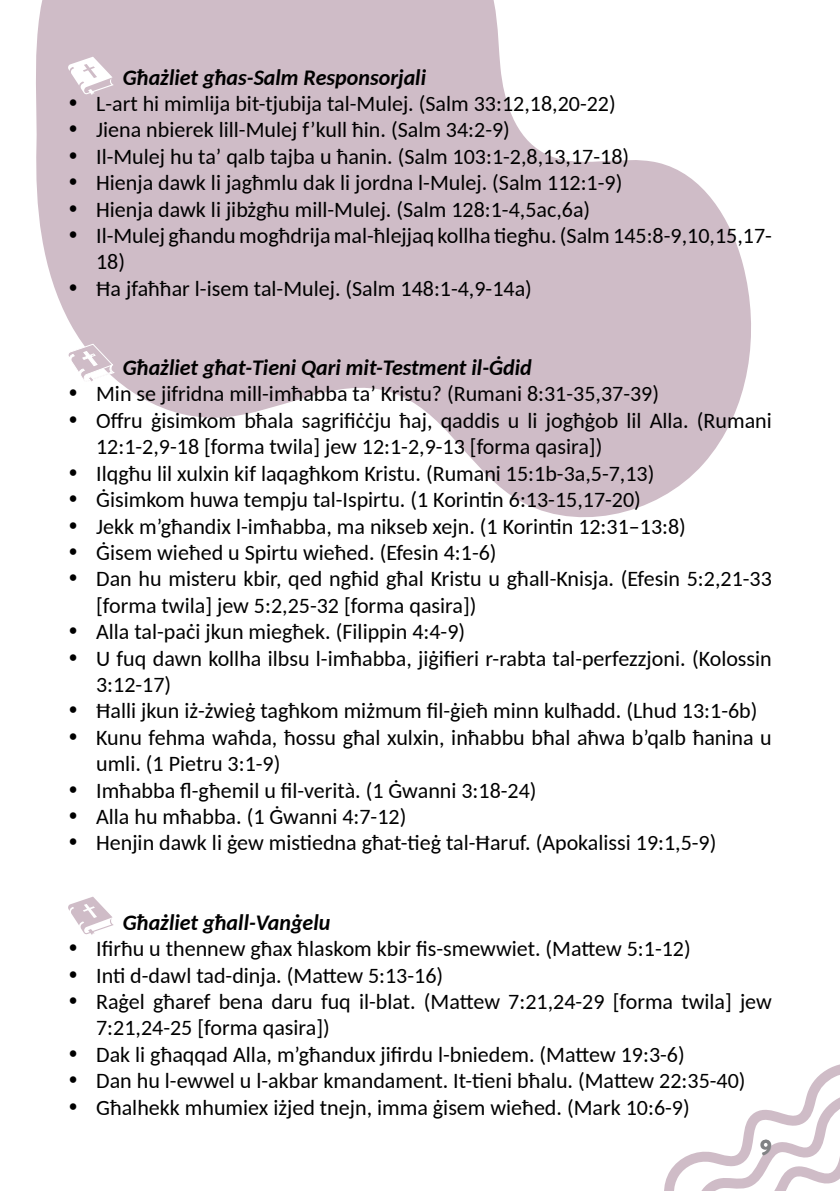
<style>
.page{position:relative;width:840px;height:1191px;background:#fff}
.page>*{position:absolute;margin:0;border:0;box-sizing:border-box;transform-origin:0 0}
.t1{font:22px/26.4px "Carlito";color:#000}
.t2{font:italic 700 22px "Carlito";color:#000}
.t3{font:900 22px "Brandon Grotesque";color:#808284}
</style>
<div class="page">
<svg style="left:36px;top:0;width:715px;height:518px;fill:#cfbcc7"></svg>
<svg style="left:664px;top:1064px;width:175px;height:127px"></svg>
<svg style="left:68px;top:57px;width:46px;height:38px"></svg>
<svg style="left:67px;top:343px;width:48px;height:42px"></svg>
<svg style="left:68px;top:896px;width:46px;height:39px"></svg>
<p class="t2" style="left:123px;top:62px;width:304px">Għażliet għas-Salm Responsorjali</p>
<p class="t1" style="left:68px;top:89px;width:549px">• L-art hi mimlija bit-tjubija tal-Mulej. (Salm 33:12,18,20-22)</p>
<p class="t1" style="left:68px;top:116px;width:443px">• Jiena nbierek lill-Mulej f’kull ħin. (Salm 34:2-9)</p>
<p class="t1" style="left:68px;top:142px;width:562px">• Il-Mulej hu ta’ qalb tajba u ħanin. (Salm 103:1-2,8,13,17-18)</p>
<p class="t1" style="left:68px;top:169px;width:555px">• Hienja dawk li jagħmlu dak li jordna l-Mulej. (Salm 112:1-9)</p>
<p class="t1" style="left:68px;top:195px;width:523px">• Hienja dawk li jibżgħu mill-Mulej. (Salm 128:1-4,5ac,6a)</p>
<p class="t1" style="left:96px;top:221px;width:677px;text-indent:-28px">• Il-Mulej għandu mogħdrija mal-ħlejjaq kollha tiegħu. (Salm 145:8-9,10,15,17-<br>18)</p>
<p class="t1" style="left:68px;top:274px;width:465px">• Ħa jfaħħar l-isem tal-Mulej. (Salm 148:1-4,9-14a)</p>
<p class="t2" style="left:123px;top:352px;width:410px">Għażliet għat-Tieni Qari mit-Testment il-Ġdid</p>
<p class="t1" style="left:68px;top:380px;width:592px">• Min se jifridna mill-imħabba ta’ Kristu? (Rumani 8:31-35,37-39)</p>
<p class="t1" style="left:96px;top:406px;width:676px;text-indent:-28px">• Offru ġisimkom bħala sagrifiċċju ħaj, qaddis u li jogħġob lil Alla. (Rumani<br>12:1-2,9-18 [forma twila] jew 12:1-2,9-13 [forma qasira])</p>
<p class="t1" style="left:68px;top:459px;width:587px">• Ilqgħu lil xulxin kif laqagħkom Kristu. (Rumani 15:1b-3a,5-7,13)</p>
<p class="t1" style="left:68px;top:485px;width:574px">• Ġisimkom huwa tempju tal-Ispirtu. (1 Korintin 6:13-15,17-20)</p>
<p class="t1" style="left:68px;top:512px;width:619px">• Jekk m’għandix l-imħabba, ma nikseb xejn. (1 Korintin 12:31–13:8)</p>
<p class="t1" style="left:68px;top:538px;width:430px">• Ġisem wieħed u Spirtu wieħed. (Efesin 4:1-6)</p>
<p class="t1" style="left:96px;top:565px;width:677px;text-indent:-28px">• Dan hu misteru kbir, qed ngħid għal Kristu u għall-Knisja. (Efesin 5:2,21-33 [forma twila] jew 5:2,25-32 [forma qasira])</p>
<p class="t1" style="left:68px;top:617px;width:398px">• Alla tal-paċi jkun miegħek. (Filippin 4:4-9)</p>
<p class="t1" style="left:96px;top:644px;width:676px;text-indent:-28px">• U fuq dawn kollha ilbsu l-imħabba, jiġifieri r-rabta tal-perfezzjoni. (Kolossin<br>3:12-17)</p>
<p class="t1" style="left:68px;top:697px;width:690px">• Ħalli jkun iż-żwieġ tagħkom miżmum fil-ġieħ minn kulħadd. (Lhud 13:1-6b)</p>
<p class="t1" style="left:96px;top:723px;width:676px;text-indent:-28px">• Kunu fehma waħda, ħossu għal xulxin, inħabbu bħal aħwa b’qalb ħanina u umli. (1 Pietru 3:1-9)</p>
<p class="t1" style="left:68px;top:776px;width:470px">• Imħabba fl-għemil u fil-verità. (1 Ġwanni 3:18-24)</p>
<p class="t1" style="left:68px;top:802px;width:339px">• Alla hu mħabba. (1 Ġwanni 4:7-12)</p>
<p class="t1" style="left:68px;top:829px;width:649px">• Henjin dawk li ġew mistiedna għat-tieġ tal-Ħaruf. (Apokalissi 19:1,5-9)</p>
<p class="t2" style="left:123px;top:907px;width:209px">Għażliet għall-Vanġelu</p>
<p class="t1" style="left:68px;top:934px;width:623px">• Ifirħu u thennew għax ħlaskom kbir fis-smewwiet. (Mattew 5:1-12)</p>
<p class="t1" style="left:68px;top:961px;width:376px">• Inti d-dawl tad-dinja. (Mattew 5:13-16)</p>
<p class="t1" style="left:96px;top:987px;width:676px;text-indent:-28px">• Raġel għaref bena daru fuq il-blat. (Mattew 7:21,24-29 [forma twila] jew<br>7:21,24-25 [forma qasira])</p>
<p class="t1" style="left:68px;top:1040px;width:617px">• Dak li għaqqad Alla, m’għandux jifirdu l-bniedem. (Mattew 19:3-6)</p>
<p class="t1" style="left:68px;top:1066px;width:678px">• Dan hu l-ewwel u l-akbar kmandament. It-tieni bħalu. (Mattew 22:35-40)</p>
<p class="t1" style="left:68px;top:1093px;width:622px">• Għalhekk mhumiex iżjed tnejn, imma ġisem wieħed. (Mark 10:6-9)</p>
<p class="t3" style="left:759px;top:1131px;width:13px">9</p>
</div>
